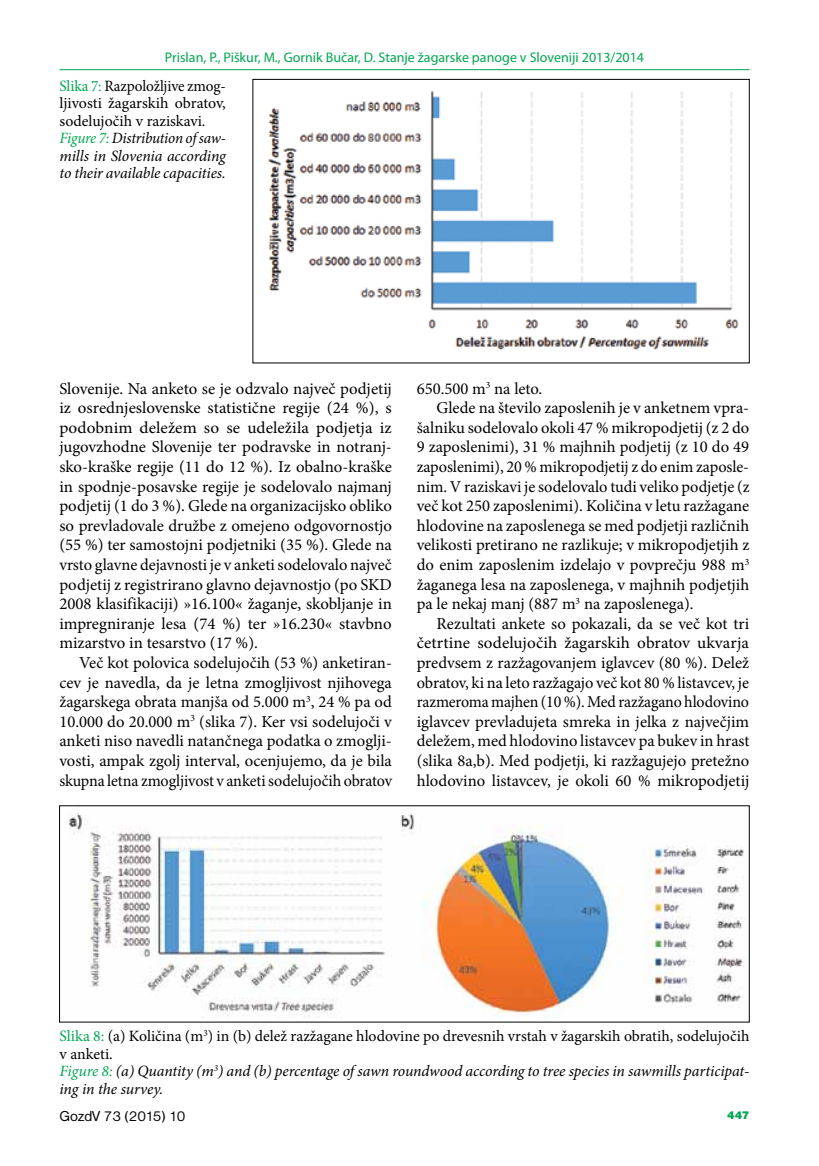
<style>
.page{position:relative;width:819px;height:1166px;background:#fff}
.page>*{position:absolute;margin:0;border:0;box-sizing:border-box;transform-origin:0 0}
.t1{font:16.62px/19.6px "Minion Pro";color:#000;text-align:justify}
.t2{font:16.62px "Minion Pro";color:#000;scale:.96 1}
.t3{font:italic 15.75px/17.5px "Minion Pro";letter-spacing:-.01em;color:#000}
.t4{font:italic 15.75px/17.5px "Minion Pro";letter-spacing:-.01em;color:#000;scale:.96 1}
.t5{font:14.88px "Nimbus San DEE";color:#000}
.t6{font:14px "Myriad Pro";color:#00a651}
.t7{font:11.38px "Nimbus San DEE Blac";color:#00a651}
.s1{font-style:normal;color:#00a651}
.s2{font-style:normal}
.s3{color:#00a651}
</style>
<div class="page">
<hr style="left:60px;top:69px;width:689px;height:1px;background:#00a651">
<img style="left:268px;top:90px;width:471px;height:260px">
<div style="left:253px;top:79px;width:496px;height:284px;border:1px solid #000"></div>
<img style="left:69px;top:813px;width:676px;height:205px">
<p class="t6" style="left:165px;top:49px;width:480px">Prislan, P., Piškur, M., Gornik Bučar, D. Stanje žagarske panoge v Sloveniji 2013/2014</p>
<p class="t4" style="left:60px;top:77px;width:175px"><span class="s1">Slika 7:</span> <span class="s2">Razpoložljive zmog&shy;ljivosti žagarskih obratov, sodelujočih v raziskavi.<br></span><span class="s3">Figure 7:</span> Distribution of saw&shy;mills in Slovenia according to their available capacities.</p>
<p class="t1" style="left:59px;top:378px;width:334px">Slovenije. Na anketo se je odzvalo največ podjetij iz osrednjeslovenske statistične regije (24 %), s podobnim deležem so se udeležila podjetja iz jugovzhodne Slovenije ter podravske in notranj&shy;sko-kraške regije (11 do 12 %). Iz obalno-kraške in spodnje-posavske regije je sodelovalo najmanj podjetij (1 do 3 %). Glede na organizacijsko obliko so prevladovale družbe z omejeno odgovornostjo (55 %) ter samostojni podjetniki (35 %). Glede na vrsto glavne dejavnosti je v anketi sodelovalo največ podjetij z registrirano glavno dejavnostjo (po SKD 2008 klasifikaciji) »16.100« žaganje, skobljanje in impregniranje lesa (74 %) ter »16.230« stavbno mizarstvo in tesarstvo (17 %).</p>
<p class="t1" style="left:59px;top:653px;width:334px;text-indent:20px">Več kot polovica sodelujočih (53 %) anketiran&shy;cev je navedla, da je letna zmogljivost njihovega žagarskega obrata manjša od 5.000 m<sup>3</sup>, 24 % pa od 10.000 do 20.000 m<sup>3</sup> (slika 7). Ker vsi sodelujoči v anketi niso navedli natančnega podatka o zmoglji&shy;vosti, ampak zgolj interval, ocenjujemo, da je bila skupna letna zmogljivost v anketi sodelujočih obratov</p>
<p class="t1" style="left:416px;top:378px;width:127px">650.500 m<sup>3</sup> na leto.</p>
<p class="t1" style="left:436px;top:398px;width:314px">Glede na število zaposlenih je v anketnem vpra-</p>
<p class="t1" style="left:416px;top:418px;width:334px">šalniku sodelovalo okoli 47 % mikropodjetij (z 2 do</p>
<p class="t1" style="left:416px;top:437px;width:334px">9 zaposlenimi), 31 % majhnih podjetij (z 10 do 49</p>
<p class="t1" style="left:416px;top:457px;width:334px">zaposlenimi), 20 % mikropodjetij z do enim zaposle-</p>
<p class="t1" style="left:416px;top:476px;width:334px">nim. V raziskavi je sodelovalo tudi veliko podjetje (z</p>
<p class="t1" style="left:416px;top:496px;width:334px">več kot 250 zaposlenimi). Količina v letu razžagane</p>
<p class="t1" style="left:416px;top:516px;width:334px">hlodovine na zaposlenega se med podjetji različnih</p>
<p class="t1" style="left:416px;top:535px;width:334px">velikosti pretirano ne razlikuje; v mikropodjetjih z</p>
<p class="t1" style="left:416px;top:555px;width:334px">do enim zaposlenim izdelajo v povprečju 988 m<sup>3</sup></p>
<p class="t1" style="left:416px;top:574px;width:334px">žaganega lesa na zaposlenega, v majhnih podjetjih</p>
<p class="t1" style="left:416px;top:594px;width:278px">pa le nekaj manj (887 m<sup>3</sup> na zaposlenega).</p>
<p class="t1" style="left:436px;top:614px;width:314px">Rezultati ankete so pokazali, da se več kot tri</p>
<p class="t1" style="left:416px;top:633px;width:334px">četrtine sodelujočih žagarskih obratov ukvarja</p>
<p class="t1" style="left:416px;top:653px;width:334px">predvsem z razžagovanjem iglavcev (80 %). Delež</p>
<p class="t1" style="left:416px;top:672px;width:334px">obratov, ki na leto razžagajo več kot 80 % listavcev, je</p>
<p class="t2" style="left:416px;top:691px;width:347px">razmeroma majhen (10 %). Med razžagano hlodovino</p>
<p class="t1" style="left:416px;top:712px;width:334px">iglavcev prevladujeta smreka in jelka z največjim</p>
<p class="t1" style="left:416px;top:731px;width:334px">deležem, med hlodovino listavcev pa bukev in hrast</p>
<p class="t1" style="left:416px;top:751px;width:334px">(slika 8a,b). Med podjetji, ki razžagujejo pretežno</p>
<p class="t1" style="left:416px;top:770px;width:334px">hlodovino listavcev, je okoli 60 % mikropodjetij</p>
<p class="t3" style="left:60px;top:1027px;width:691px"><span class="s1">Slika 8:</span> <span class="s2">(a) Količina (m</span><sup>3</sup><span class="s2">) in (b) delež razžagane hlodovine po drevesnih vrstah v žagarskih obratih, sodelujočih v anketi.<br></span><span class="s3">Figure 8:</span> (a) Quantity (m<sup>3</sup>) and (b) percentage of sawn roundwood according to tree species in sawmills participat&shy;ing in the survey.</p>
<p class="t5" style="left:60px;top:1108px;width:127px">GozdV 73 (2015) 10</p>
<p class="t7" style="left:727px;top:1108px;width:24px">447</p>
</div>
